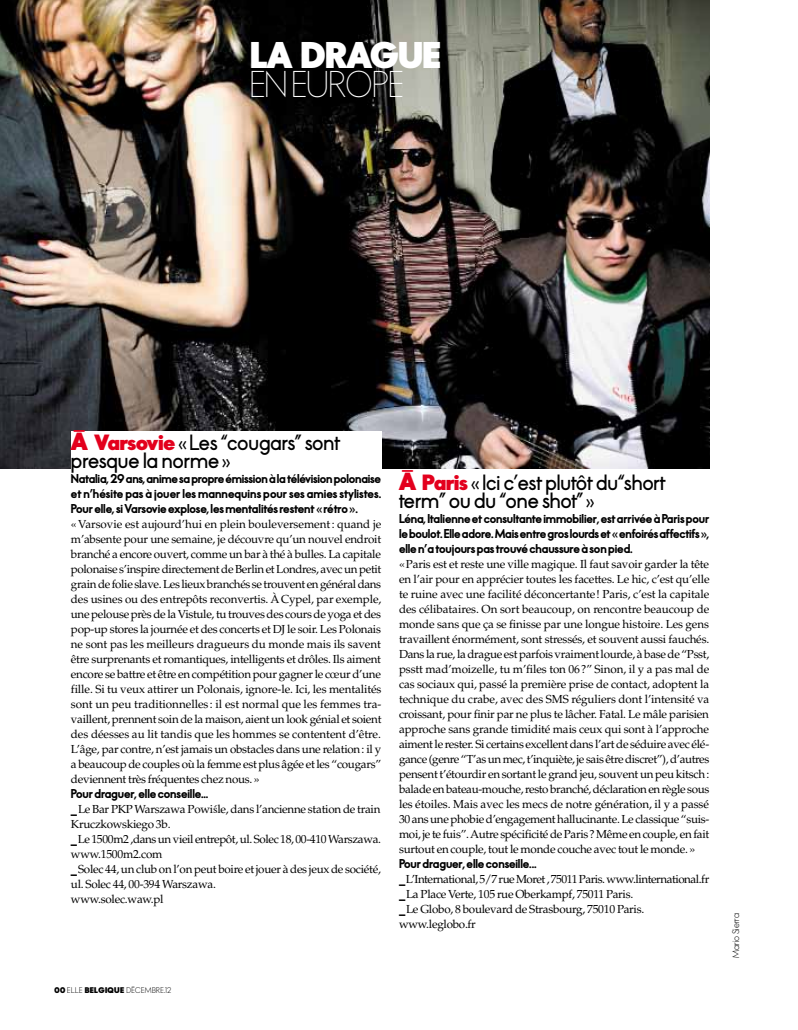
<style>
.page{position:relative;width:798px;height:1030px;background:#fff}
.page>*{position:absolute;margin:0;border:0;box-sizing:border-box;transform-origin:0 0}
.t1{font:900 33.75px "Elle Nova C";letter-spacing:-.015em;color:#fff}
.t2{font:300 33.75px "Elle Nova C";letter-spacing:-.01em;color:#fff}
.t3{font:600 20px/17.5px "Elle Nova C";color:#000}
.t4{font:11.62px/15px "Palatino LT Std";letter-spacing:-.025em;color:#000;text-align:justify}
.t5{font:800 11.62px/15px "Elle Nova C";letter-spacing:-.01em;color:#000;text-align:justify}
.t6{font:8.75px "Elle Nova C";color:#000}
.t7{font:7.5px "Elle Nova C";letter-spacing:.05em;color:#000}
.t8{font:900 7.5px "Elle Nova C";color:#000}
.s1{font-weight:900;font-size:22.5px;color:#e3001d}
.s2{font-weight:900;color:#e3001d}
.s3{font-family:"Elle Nova C";font-weight:900}
.s4{font-family:"Times"}
.s5{font-weight:400}
.s6{font-weight:900}
</style>
<div class="page">
<img style="left:0;top:0;width:709px;height:468px">
<div style="left:71px;top:431px;width:310px;height:496px;background:#fff"></div>
<h1 class="t1" style="left:250px;top:34px;width:192px">la drague</h1>
<h1 class="t2" style="left:250px;top:65px;width:155px">EN EUROPE</h1>
<h2 class="t3" style="left:71px;top:435px;width:270px"><span class="s1">à</span> <span class="s2">Varsovie</span> «Les “cougars” sont presque la norme»</h2>
<p class="t5" style="left:71px;top:471px;width:311px">Natalia, 29 ans, anime sa propre émission à la télévision polonaise et n’hésite pas à jouer les mannequins pour ses amies stylistes.<br>Pour elle, si Varsovie explose, les mentalités restent «rétro».</p>
<p class="t4" style="left:71px;top:516px;width:312px">«Varsovie est aujourd’hui en plein bouleversement: quand je m’absente pour une semaine, je découvre qu’un nouvel endroit branché a encore ouvert, comme un bar à thé à bulles. La capitale polonaise s’inspire directement de Berlin et Londres, avec un petit grain de folie slave. Les lieux branchés se trouvent en général dans des usines ou des entrepôts reconvertis. À Cypel, par exemple, une pelouse près de la Vistule, tu trouves des cours de yoga et des pop-up stores la journée et des concerts et DJ le soir. Les Polonais ne sont pas les meilleurs dragueurs du monde mais ils savent être surprenants et romantiques, intelligents et drôles. Ils aiment encore se battre et être en compétition pour gagner le cœur d’une fille. Si tu veux attirer un Polonais, ignore-le. Ici, les mentalités sont un peu traditionnelles : il est normal que les femmes tra&shy;vaillent, prennent soin de la maison, aient un look génial et soient des déesses au lit tandis que les hommes se contentent d’être.<br>L’âge, par contre, n’est jamais un obstacles dans une relation: il y a beaucoup de couples où la femme est plus âgée et les “cougars” deviennent très fréquentes chez nous.»</p>
<p class="t5" style="left:71px;top:786px;width:139px">Pour draguer, elle conseille...</p>
<p class="t4" style="left:71px;top:801px;width:311px;text-align:left"><span class="s3">_</span>Le Bar PKP Warszawa Powi<span class="s4">ś</span>le, dans l’ancienne station de train Kruczkowskiego 3b.<br><span class="s3">_</span>Le 1500m2 ,dans un vieil entrepôt, ul. Solec 18, 00-410 Warszawa. www.1500m2.com<br><span class="s3">_</span>Solec 44, un club on l’on peut boire et jouer à des jeux de société, ul. Solec 44, 00-394 Warszawa.<br>www.solec.waw.pl</p>
<h2 class="t3" style="left:399px;top:475px;width:268px"><span class="s1">à</span> <span class="s2">Paris</span> « Ici c’est plutôt du“short term” ou du “one shot” »</h2>
<p class="t5" style="left:399px;top:511px;width:312px">Léna, Italienne et consultante immobilier, est arrivée à Paris pour le boulot. Elle adore. Mais entre gros lourds et «enfoirés affectifs», elle n’a toujours pas trouvé chaussure à son pied.</p>
<p class="t4" style="left:399px;top:556px;width:312px">«Paris est et reste une ville magique. Il faut savoir garder la tête en l’air pour en apprécier toutes les facettes. Le hic, c’est qu’elle te ruine avec une facilité déconcertante! Paris, c’est la capitale des célibataires. On sort beaucoup, on rencontre beaucoup de monde sans que ça se finisse par une longue histoire. Les gens travaillent énormément, sont stressés, et souvent aussi fauchés.<br>Dans la rue, la drague est parfois vraiment lourde, à base de “Psst, psstt mad’moizelle, tu m’files ton 06?” Sinon, il y a pas mal de cas sociaux qui, passé la première prise de contact, adoptent la technique du crabe, avec des SMS réguliers dont l’intensité va croissant, pour finir par ne plus te lâcher. Fatal. Le mâle parisien approche sans grande timidité mais ceux qui sont à l’approche aiment le rester. Si certains excellent dans l’art de séduire avec élé&shy;gance (genre “T’as un mec, t’inquiète, je sais être discret”), d’autres pensent t’étourdir en sortant le grand jeu, souvent un peu kitsch: balade en bateau-mouche, resto branché, déclaration en règle sous les étoiles. Mais avec les mecs de notre génération, il y a passé 30 ans une phobie d’engagement hallucinante. Le classique “suis&shy;moi, je te fuis”. Autre spécificité de Paris? Même en couple, en fait surtout en couple, tout le monde couche avec tout le monde.»</p>
<p class="t5" style="left:399px;top:856px;width:139px">Pour draguer, elle conseille...</p>
<p class="t4" style="left:399px;top:871px;width:311px;text-align:left"><span class="s3">_</span>L’International, 5/7 rue Moret , 75011 Paris. www.linternational.fr <span class="s3">_</span>La Place Verte, 105 rue Oberkampf, 75011 Paris.<br><span class="s3">_</span>Le Globo, 8 boulevard de Strasbourg, 75010 Paris. www.leglobo.fr</p>
<p class="t8" style="left:54px;top:985px;width:42px">00 <span class="s5">ELLE</span> BELG</p>
<p class="t7" style="left:105px;top:986px;width:68px"><span class="s6">IQUE</span> DÉCEMBRE.12</p>
<p class="t6" style="left:730px;top:957px;width:46px;rotate:-90deg">MARIO SIERRA</p>
</div>
